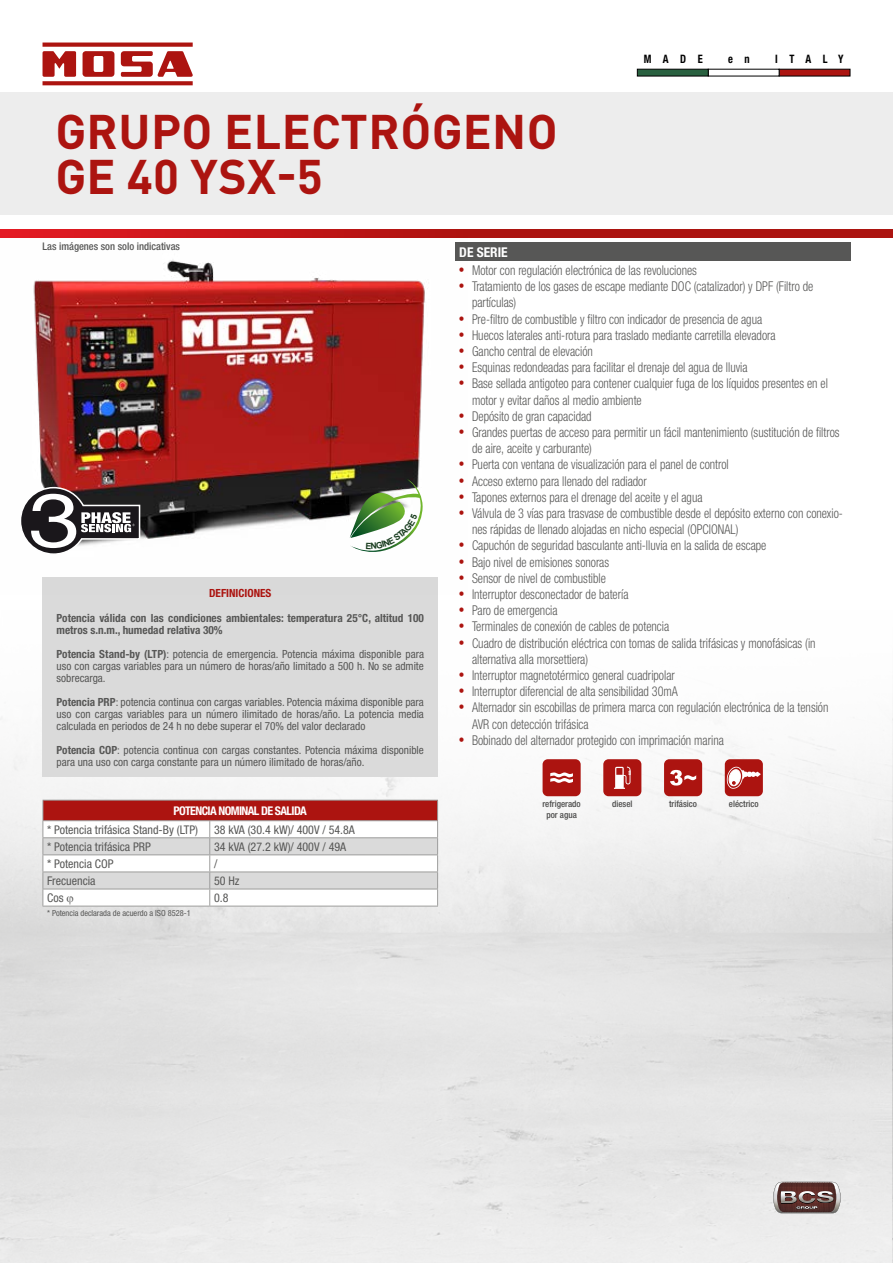
<style>
.page{position:relative;width:893px;height:1263px;background:#fff}
.page>*{position:absolute;margin:0;border:0;box-sizing:border-box;transform-origin:0 0}
.t1{font:700 48px/45px "DIN Pro";letter-spacing:.01em;color:#ac1410}
.t2{font:300 condensed 13.5px/16.2px "Helvetica Neue LTW1 G";color:#575756;scale:.9 1}
.t3{font:700 condensed 13.5px "Helvetica Neue LTW1 G";color:#fff}
.t4{font:condensed 12px "Helvetica Neue LTW1 G";color:#575756}
.t5{font:700 condensed 12px "Helvetica Neue LTW1 G";letter-spacing:-.05em;color:#fff}
.t6{font:700 condensed 11.55px "Helvetica Neue LTW1 G";letter-spacing:1.1em;color:#000;scale:.9 1}
.t7{font:condensed 11.25px/12px "Helvetica Neue LTW1 G";color:#575756;text-align:justify}
.t8{font:700 condensed 11.25px/12px "Helvetica Neue LTW1 G";color:#575756}
.t9{font:700 condensed 11.25px "Helvetica Neue LTW1 G";color:#ac1410}
.t10{font:500 condensed 10.5px "Helvetica Neue LTW1 G";color:#575756}
.t11{font:500 condensed 9px/10.8px "Helvetica Neue LTW1 G";color:#4a4a49;text-align:center}
.t12{font:condensed 8.4px "Helvetica Neue LTW1 G";color:#575756}
.s1{font-weight:700}
.s2{font-family:"Arial";font-weight:700;font-stretch:normal;font-size:15.6px;color:#ac1410}
</style>
<div class="page">
<img style="left:0;top:594px;width:893px;height:669px">
<svg style="left:43px;top:43px;width:150px;height:42px"></svg>
<div style="left:0;top:92px;width:893px;height:123px;background:#ededed"></div>
<svg style="left:0;top:230px;width:892px;height:7px;background:#ba1515"></svg>
<div style="left:779px;top:69px;width:71px;height:7px;background:#ac1410;border:1px solid #000"></div>
<div style="left:637px;top:69px;width:72px;height:7px;background:#296140;border:1px solid #000"></div>
<svg style="left:773px;top:1182px;width:68px;height:31px;background:#7b625f"></svg>
<div style="left:455px;top:243px;width:395px;height:18px;background:#575756"></div>
<hr style="left:43px;top:906px;width:167px;height:1px;background:#9d9d9c">
<hr style="left:210px;top:906px;width:228px;height:1px;background:#9d9d9c">
<div style="left:43px;top:577px;width:395px;height:200px;background:#dadada"></div>
<div style="left:543px;top:759px;width:38px;height:37px;background:#ac1410;border-radius:5px"></div>
<svg style="left:550px;top:772px;width:23px;height:11px"></svg>
<div style="left:603px;top:759px;width:38px;height:37px;background:#ac1410;border-radius:5px"></div>
<svg style="left:614px;top:766px;width:17px;height:23px"></svg>
<div style="left:664px;top:759px;width:38px;height:37px;background:#ac1410;border-radius:5px"></div>
<svg style="left:670px;top:770px;width:26px;height:15px"></svg>
<div style="left:725px;top:759px;width:38px;height:37px;background:#ac1410;border-radius:5px"></div>
<svg style="left:727px;top:767px;width:34px;height:22px"></svg>
<img style="left:0;top:237px;width:468px;height:357px">
<svg style="left:20px;top:487px;width:120px;height:68px"></svg>
<svg style="left:43px;top:800px;width:395px;height:106px"></svg>
<svg style="left:350px;top:478px;width:74px;height:85px"></svg>
<h1 class="t1" style="left:56px;top:108px;width:504px">GRUPO ELECTRÓGENO<br>GE 40 YSX-5</h1>
<p class="t6" style="left:644px;top:52px;width:67px">MADE</p>
<p class="t6" style="left:728px;top:52px;width:25px">e n</p>
<p class="t6" style="left:775px;top:52px;width:78px">ITALY</p>
<p class="t10" style="left:43px;top:240px;width:139px">Las imágenes son solo indicativas</p>
<p class="t9" style="left:209px;top:586px;width:64px">DEFINICIONES</p>
<p class="t8" style="left:57px;top:612px;width:369px">Potencia válida con las condiciones ambientales: temperatura 25°C, altitud 100 metros s.n.m., humedad relativa 30%</p>
<p class="t7" style="left:57px;top:648px;width:369px"><span class="s1">Potencia Stand-by (LTP)</span>: potencia de emergencia. Potencia máxima disponible para uso con cargas variables para un número de horas/año limitado a 500 h. No se admite sobrecarga.</p>
<p class="t7" style="left:57px;top:696px;width:369px"><span class="s1">Potencia PRP</span>: potencia continua con cargas variables. Potencia máxima disponible para uso con cargas variables para un número ilimitado de horas/año. La potencia media calculada en periodos de 24 h no debe superar el 70% del valor declarado</p>
<p class="t7" style="left:57px;top:744px;width:369px"><span class="s1">Potencia COP</span>: potencia continua con cargas constantes. Potencia máxima disponible para una uso con carga constante para un número ilimitado de horas/año.</p>
<p class="t5" style="left:173px;top:803px;width:135px">POTENCIA NOMINAL DE SALIDA</p>
<p class="t4" style="left:47px;top:822px;width:153px">* Potencia trifásica Stand-By (LTP)</p>
<p class="t4" style="left:214px;top:822px;width:142px">38 kVA (30.4 kW)/ 400V / 54.8A</p>
<p class="t4" style="left:47px;top:839px;width:105px">* Potencia trifásica PRP</p>
<p class="t4" style="left:214px;top:839px;width:134px">34 kVA (27.2 kW)/ 400V / 49A</p>
<p class="t4" style="left:47px;top:856px;width:68px">* Potencia COP</p>
<p class="t4" style="left:214px;top:856px;width:5px">/</p>
<p class="t4" style="left:47px;top:873px;width:50px">Frecuencia</p>
<p class="t4" style="left:214px;top:873px;width:27px">50 Hz</p>
<p class="t4" style="left:47px;top:890px;width:18px">Cos</p>
<p class="t4" style="left:214px;top:890px;width:16px">0.8</p>
<p class="t12" style="left:47px;top:908px;width:145px">* Potencia declarada de acuerdo a ISO 8528-1</p>
<p class="t3" style="left:459px;top:244px;width:50px">DE SERIE</p>
<p class="t2" style="left:459px;top:262px;width:266px"><span class="s2">•</span> Motor con regulación electrónica de las revoluciones</p>
<p class="t2" style="left:472px;top:278px;width:381px;text-indent:-13px"><span class="s2">•</span> Tratamiento de los gases de escape mediante DOC (catalizador) y DPF (Filtro de partículas)</p>
<p class="t2" style="left:459px;top:311px;width:338px"><span class="s2">•</span> Pre-filtro de combustible y filtro con indicador de presencia de agua</p>
<p class="t2" style="left:459px;top:327px;width:353px"><span class="s2">•</span> Huecos laterales anti-rotura para traslado mediante carretilla elevadora</p>
<p class="t2" style="left:459px;top:343px;width:150px"><span class="s2">•</span> Gancho central de elevación</p>
<p class="t2" style="left:459px;top:359px;width:322px"><span class="s2">•</span> Esquinas redondeadas para facilitar el drenaje del agua de lluvia</p>
<p class="t2" style="left:472px;top:376px;width:397px;text-indent:-13px"><span class="s2">•</span> Base sellada antigoteo para contener cualquier fuga de los líquidos presentes en el motor y evitar daños al medio ambiente</p>
<p class="t2" style="left:459px;top:408px;width:149px"><span class="s2">•</span> Depósito de gran capacidad</p>
<p class="t2" style="left:472px;top:424px;width:410px;text-indent:-13px"><span class="s2">•</span> Grandes puertas de acceso para permitir un fácil mantenimiento (sustitución de filtros de aire, aceite y carburante)</p>
<p class="t2" style="left:459px;top:457px;width:301px"><span class="s2">•</span> Puerta con ventana de visualización para el panel de control</p>
<p class="t2" style="left:459px;top:473px;width:210px"><span class="s2">•</span> Acceso externo para llenado del radiador</p>
<p class="t2" style="left:459px;top:489px;width:272px"><span class="s2">•</span> Tapones externos para el drenage del aceite y el agua</p>
<p class="t2" style="left:472px;top:505px;width:414px;text-indent:-13px"><span class="s2">•</span> Válvula de 3 vías para trasvase de combustible desde el depósito externo con conexio&shy;nes rápidas de llenado alojadas en nicho especial (OPCIONAL)</p>
<p class="t2" style="left:459px;top:538px;width:343px"><span class="s2">•</span> Capuchón de seguridad basculante anti-lluvia en la salida de escape</p>
<p class="t2" style="left:459px;top:554px;width:168px"><span class="s2">•</span> Bajo nivel de emisiones sonoras</p>
<p class="t2" style="left:459px;top:570px;width:165px"><span class="s2">•</span> Sensor de nivel de combustible</p>
<p class="t2" style="left:459px;top:586px;width:190px"><span class="s2">•</span> Interruptor desconectador de batería</p>
<p class="t2" style="left:459px;top:602px;width:111px"><span class="s2">•</span> Paro de emergencia</p>
<p class="t2" style="left:459px;top:619px;width:235px"><span class="s2">•</span> Terminales de conexión de cables de potencia</p>
<p class="t2" style="left:472px;top:635px;width:383px;text-indent:-13px"><span class="s2">•</span> Cuadro de distribución eléctrica con tomas de salida trifásicas y monofásicas (in alternativa alla morsettiera)</p>
<p class="t2" style="left:459px;top:667px;width:241px"><span class="s2">•</span> Interruptor magnetotérmico general cuadripolar</p>
<p class="t2" style="left:459px;top:683px;width:245px"><span class="s2">•</span> Interruptor diferencial de alta sensibilidad 30mA</p>
<p class="t2" style="left:472px;top:700px;width:398px;text-indent:-13px"><span class="s2">•</span> Alternador sin escobillas de primera marca con regulación electrónica de la tensión<br>AVR con detección trifásica</p>
<p class="t2" style="left:459px;top:732px;width:296px"><span class="s2">•</span> Bobinado del alternador protegido con imprimación marina</p>
<p class="t11" style="left:543px;top:798px;width:40px">refrigerado por agua</p>
<p class="t11" style="left:612px;top:798px;width:22px">diesel</p>
<p class="t11" style="left:669px;top:798px;width:29px">trifásico</p>
<p class="t11" style="left:729px;top:798px;width:31px">eléctrico</p>
</div>
